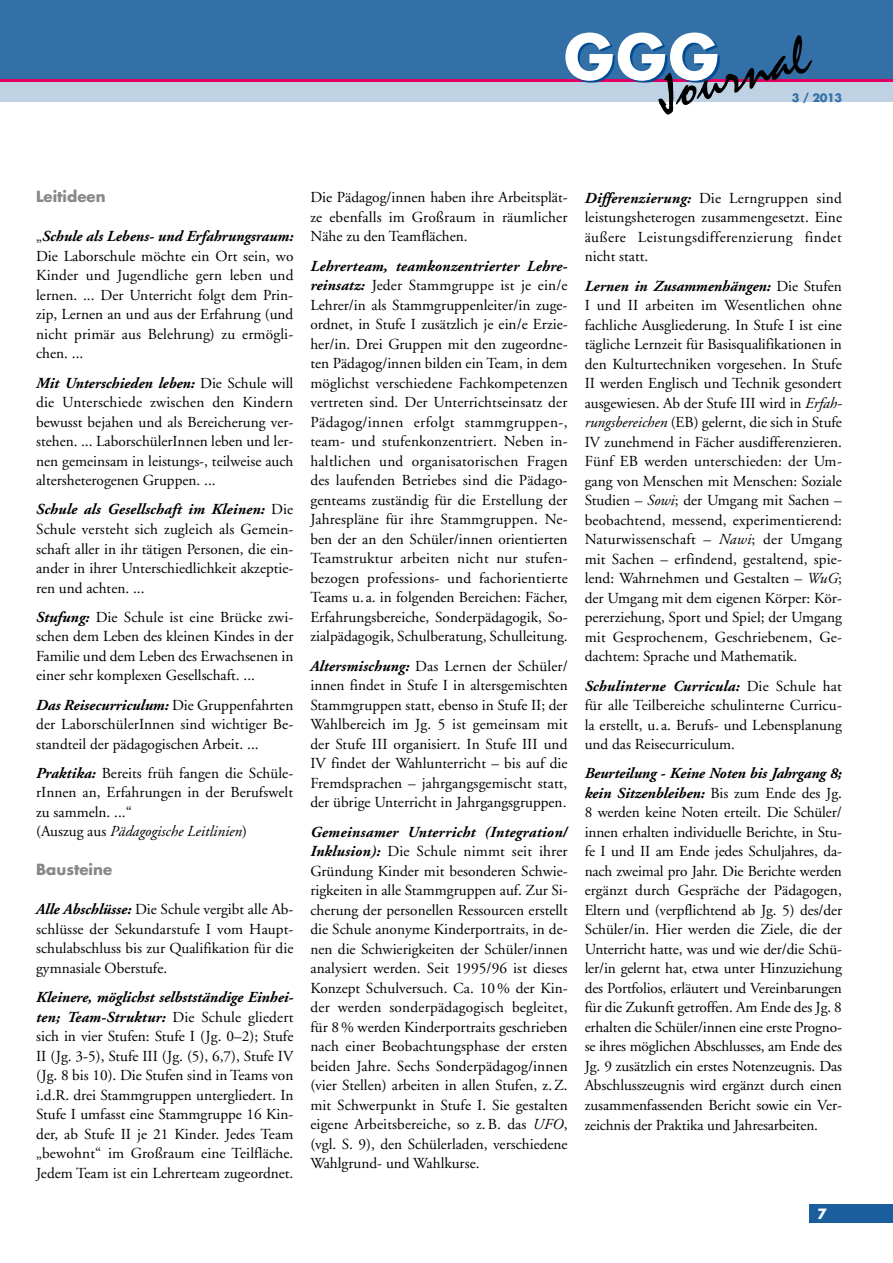
<style>
.page{position:relative;width:893px;height:1263px;background:#fff}
.page>*{position:absolute;margin:0;border:0;box-sizing:border-box;transform-origin:0 0}
.t1{font:700 60px "Futura";color:#fff}
.t2{font:54.75px "Staccato 222 BT";color:#000}
.t3{font:15.3px/19.5px "Adobe Garamond";color:#000;text-align:justify}
.t4{font:700 15px "Futura";color:#87888a}
.t5{font:700 13.8px "Futura";color:#fff}
.t6{font:700 11.25px "Futura";color:#3370a8}
.s1{font-weight:700;font-style:italic}
.s2{font-style:italic}
</style>
<div class="page">
<svg style="left:0;top:79px;width:893px;height:4px;background:#da3482"></svg>
<div style="left:0;top:0;width:893px;height:79px;background:#3370a8"></div>
<div style="left:0;top:83px;width:893px;height:19px;background:#bfd2e4"></div>
<div style="left:810px;top:1204px;width:83px;height:19px;background:#1a5e9e"></div>
<svg style="left:567px;top:35px;width:153px;height:48px;fill:#074c93"></svg>
<h1 class="t1" style="left:564px;top:17px;width:157px">GGG</h1>
<h2 class="t2" style="left:649px;top:65px;width:158px;rotate:-15deg">Journal</h2>
<p class="t6" style="left:792px;top:90px;width:52px">3 / 2013</p>
<p class="t4" style="left:36px;top:187px;width:71px">Leitideen</p>
<p class="t3" style="left:36px;top:227px;width:259px">„<span class="s1">Schule als Lebens- und Erfahrungsraum:<br></span>Die Laborschule möchte ein Ort sein, wo Kinder und Jugendliche gern leben und lernen. ... Der Unterricht folgt dem Prin&shy;zip, Lernen an und aus der Erfahrung (und nicht primär aus Belehrung) zu ermögli&shy;chen. ...</p>
<p class="t3" style="left:36px;top:373px;width:259px"><span class="s1">Mit Unterschieden leben:</span> Die Schule will die Unterschiede zwischen den Kindern bewusst bejahen und als Bereicherung ver&shy;stehen. ... LaborschülerInnen leben und ler&shy;nen gemeinsam in leistungs-, teilweise auch altersheterogenen Gruppen. ...</p>
<p class="t3" style="left:36px;top:500px;width:259px"><span class="s1">Schule als Gesellschaft im Kleinen:</span> Die Schule versteht sich zugleich als Gemein&shy;schaft aller in ihr tätigen Personen, die ein&shy;ander in ihrer Unterschiedlichkeit akzeptie&shy;ren und achten. ...</p>
<p class="t3" style="left:36px;top:608px;width:259px"><span class="s1">Stufung:</span> Die Schule ist eine Brücke zwi&shy;schen dem Leben des kleinen Kindes in der Familie und dem Leben des Erwachsenen in einer sehr komplexen Gesellschaft. ...</p>
<p class="t3" style="left:36px;top:695px;width:259px"><span class="s1">Das Reisecurriculum:</span> Die Gruppenfahrten der LaborschülerInnen sind wichtiger Be&shy;standteil der pädagogischen Arbeit. ...</p>
<p class="t3" style="left:36px;top:764px;width:259px;text-align:left"><span class="s1">Praktika:</span> Bereits früh fangen die Schüle&shy;rInnen an, Erfahrungen in der Berufswelt zu sammeln. ...“<br>(Auszug aus <span class="s2">Pädagogische Leitlinien</span>)</p>
<p class="t4" style="left:36px;top:859px;width:78px">Bausteine</p>
<p class="t3" style="left:36px;top:900px;width:259px"><span class="s1">Alle Abschlüsse:</span> Die Schule vergibt alle Ab&shy;schlüsse der Sekundarstufe I vom Haupt&shy;schulabschluss bis zur Qualifikation für die gymnasiale Oberstufe.</p>
<p class="t3" style="left:36px;top:988px;width:259px"><span class="s1">Kleinere, möglichst selbstständige Einhei&shy;ten; Team-Struktur:</span> Die Schule gliedert sich in vier Stufen: Stufe I (Jg. 0–2); Stufe II (Jg. 3-5), Stufe III (Jg. (5), 6,7), Stufe IV (Jg. 8 bis 10). Die Stufen sind in Teams von i.d.R. drei Stammgruppen untergliedert. In Stufe I umfasst eine Stammgruppe 16 Kin&shy;der, ab Stufe II je 21 Kinder. Jedes Team „bewohnt“ im Großraum eine Teilfläche.<br>Jedem Team ist ein Lehrerteam zugeordnet.</p>
<p class="t3" style="left:310px;top:188px;width:259px">Die Pädagog/innen haben ihre Arbeitsplät&shy;ze ebenfalls im Großraum in räumlicher Nähe zu den Teamflächen.</p>
<p class="t3" style="left:310px;top:256px;width:259px"><span class="s1">Lehrerteam, teamkonzentrierter Lehre&shy;reinsatz:</span> Jeder Stammgruppe ist je ein/e Lehrer/in als Stammgruppenleiter/in zuge&shy;ordnet, in Stufe I zusätzlich je ein/e Erzie&shy;her/in. Drei Gruppen mit den zugeordne&shy;ten Pädagog/innen bilden ein Team, in dem möglichst verschiedene Fachkompetenzen vertreten sind. Der Unterrichtseinsatz der Pädagog/innen erfolgt stammgruppen-, team- und stufenkonzentriert. Neben in&shy;haltlichen und organisatorischen Fragen des laufenden Betriebes sind die Pädago&shy;genteams zuständig für die Erstellung der Jahrespläne für ihre Stammgruppen. Ne&shy;ben der an den Schüler/innen orientierten Teamstruktur arbeiten nicht nur stufen&shy;bezogen professions- und fachorientierte Teams u. a. in folgenden Bereichen: Fächer, Erfahrungsbereiche, Sonderpädagogik, So&shy;zialpädagogik, Schulberatung, Schulleitung.</p>
<p class="t3" style="left:310px;top:656px;width:259px"><span class="s1">Altersmischung:</span> Das Lernen der Schüler/ innen findet in Stufe I in altersgemischten Stammgruppen statt, ebenso in Stufe II; der Wahlbereich im Jg. 5 ist gemeinsam mit der Stufe III organisiert. In Stufe III und IV findet der Wahlunterricht – bis auf die Fremdsprachen – jahrgangsgemischt statt, der übrige Unterricht in Jahrgangsgruppen.</p>
<p class="t3" style="left:310px;top:822px;width:259px"><span class="s1">Gemeinsamer Unterricht (Integration/ Inklusion):</span> Die Schule nimmt seit ihrer Gründung Kinder mit besonderen Schwie&shy;rigkeiten in alle Stammgruppen auf. Zur Si&shy;cherung der personellen Ressourcen erstellt die Schule anonyme Kinderportraits, in de&shy;nen die Schwierigkeiten der Schüler/innen analysiert werden. Seit 1995/96 ist dieses Konzept Schulversuch. Ca. 10% der Kin&shy;der werden sonderpädagogisch begleitet, für 8% werden Kinderportraits geschrieben nach einer Beobachtungsphase der ersten beiden Jahre. Sechs Sonderpädagog/innen (vier Stellen) arbeiten in allen Stufen, z.Z. mit Schwerpunkt in Stufe I. Sie gestalten eigene Arbeitsbereiche, so z.B. das <span class="s2">UFO</span>, (vgl. S. 9), den Schülerladen, verschiedene Wahlgrund- und Wahlkurse.</p>
<p class="t3" style="left:585px;top:189px;width:259px"><span class="s1">Differenzierung:</span> Die Lerngruppen sind leistungsheterogen zusammengesetzt. Eine äußere Leistungsdifferenzierung findet nicht statt.</p>
<p class="t3" style="left:585px;top:276px;width:259px"><span class="s1">Lernen in Zusammenhängen:</span> Die Stufen I und II arbeiten im Wesentlichen ohne fachliche Ausgliederung. In Stufe I ist eine tägliche Lernzeit für Basisqualifikationen in den Kulturtechniken vorgesehen. In Stufe II werden Englisch und Technik gesondert ausgewiesen. Ab der Stufe III wird in <span class="s2">Erfah&shy;rungsbereichen</span> (EB) gelernt, die sich in Stufe IV zunehmend in Fächer ausdifferenzieren.<br>Fünf EB werden unterschieden: der Um&shy;gang von Menschen mit Menschen: Soziale Studien – <span class="s2">Sowi</span>; der Umgang mit Sachen – beobachtend, messend, experimentierend:<br>Naturwissenschaft – <span class="s2">Nawi</span>; der Umgang mit Sachen – erfindend, gestaltend, spie&shy;lend: Wahrnehmen und Gestalten – <span class="s2">WuG</span>; der Umgang mit dem eigenen Körper: Kör&shy;pererziehung, Sport und Spiel; der Umgang mit Gesprochenem, Geschriebenem, Ge&shy;dachtem: Sprache und Mathematik.</p>
<p class="t3" style="left:585px;top:676px;width:259px"><span class="s1">Schulinterne Curricula:</span> Die Schule hat für alle Teilbereiche schulinterne Curricu&shy;la erstellt, u. a. Berufs- und Lebensplanung und das Reisecurriculum.</p>
<p class="t3" style="left:585px;top:764px;width:259px"><span class="s1">Beurteilung - Keine Noten bis Jahrgang 8; kein Sitzenbleiben:</span> Bis zum Ende des Jg.<br>8 werden keine Noten erteilt. Die Schüler/ innen erhalten individuelle Berichte, in Stu&shy;fe I und II am Ende jedes Schuljahres, da&shy;nach zweimal pro Jahr. Die Berichte werden ergänzt durch Gespräche der Pädagogen, Eltern und (verpflichtend ab Jg. 5) des/der Schüler/in. Hier werden die Ziele, die der Unterricht hatte, was und wie der/die Schü&shy;ler/in gelernt hat, etwa unter Hinzuziehung des Portfolios, erläutert und Vereinbarungen für die Zukunft getroffen. Am Ende des Jg. 8 erhalten die Schüler/innen eine erste Progno&shy;se ihres möglichen Abschlusses, am Ende des Jg. 9 zusätzlich ein erstes Notenzeugnis. Das Abschlusszeugnis wird ergänzt durch einen zusammenfassenden Bericht sowie ein Ver&shy;zeichnis der Praktika und Jahresarbeiten.</p>
<p class="t5" style="left:817px;top:1205px;width:11px">7</p>
</div>
